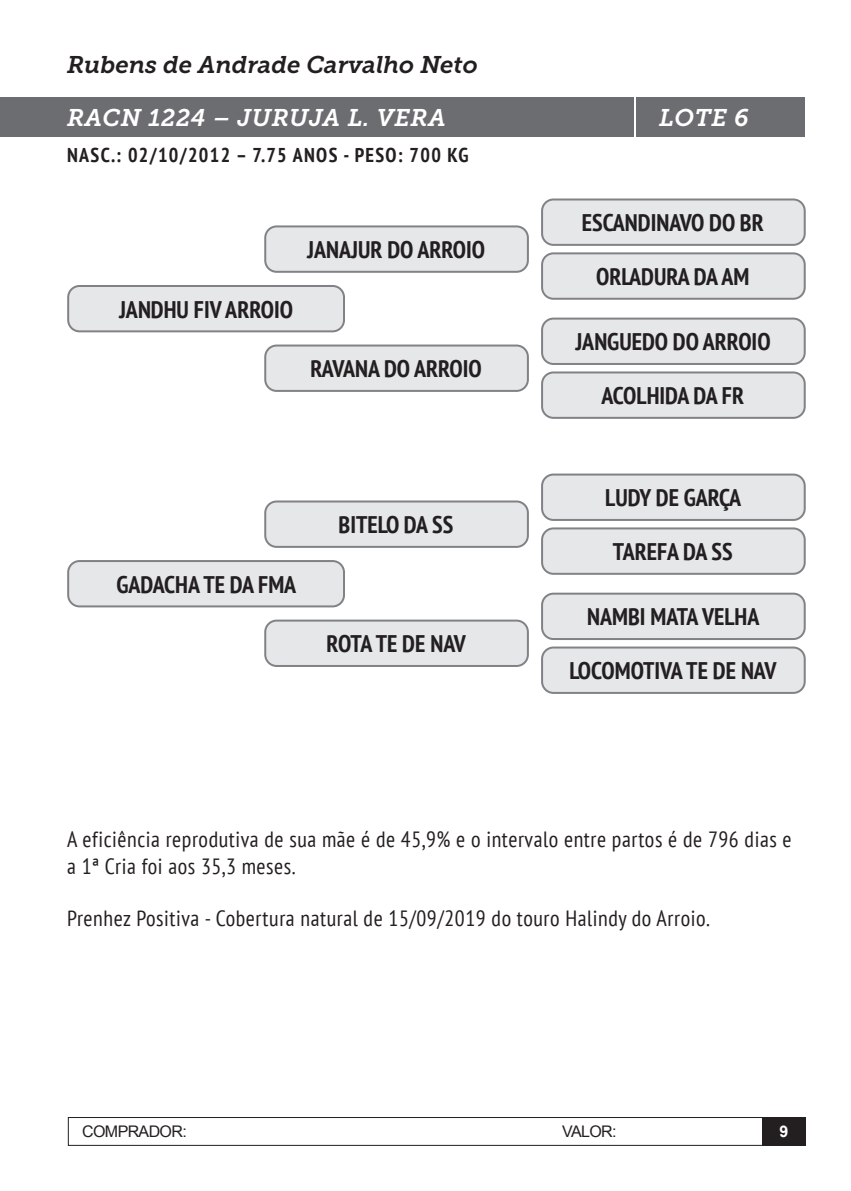
<style>
.page{position:relative;width:851px;height:1191px;background:#fff}
.page>*{position:absolute;margin:0;border:0;box-sizing:border-box;transform-origin:0 0}
.t1{font:700 condensed 24px "PT Sans";color:#231f20}
.t2{font:italic 24px "Museo Slab 700";color:#231f20}
.t3{font:italic 24px "Museo Slab 700";letter-spacing:.025em;color:#fff}
.t4{font:700 condensed 24px "PT Sans";letter-spacing:-.025em;color:#231f20}
.t5{font:condensed 22px/26.4px "PT Sans";letter-spacing:.025em;color:#231f20}
.t6{font:700 condensed 20px "PT Sans";letter-spacing:.065em;color:#231f20}
.t7{font:16px "Arial";letter-spacing:-.04em;color:#231f20}
.t8{font:700 16px "Arial";color:#fff}
</style>
<div class="page">
<div style="left:68px;top:1117px;width:737px;height:28px;border:1px solid #231f20"></div>
<div style="left:762px;top:1117px;width:43px;height:28px;background:#231f20"></div>
<div style="left:636px;top:97px;width:168px;height:40px;background:#6c6d70"></div>
<div style="left:0;top:97px;width:12px;height:40px;background:#6c6d70"></div>
<div style="left:5px;top:97px;width:628px;height:40px;background:#6c6d70"></div>
<div style="left:68px;top:286px;width:276px;height:45px;background:#e6e7e9;border-radius:11px"></div>
<div style="left:67px;top:285px;width:278px;height:47px;border:2px solid #808285;border-radius:11px"></div>
<div style="left:68px;top:561px;width:276px;height:45px;background:#e6e7e9;border-radius:11px"></div>
<div style="left:67px;top:560px;width:278px;height:47px;border:2px solid #808285;border-radius:11px"></div>
<div style="left:265px;top:226px;width:263px;height:46px;background:#e6e7e9;border-radius:11px"></div>
<div style="left:264px;top:225px;width:265px;height:48px;border:2px solid #808285;border-radius:11px"></div>
<div style="left:265px;top:501px;width:263px;height:46px;background:#e6e7e9;border-radius:11px"></div>
<div style="left:264px;top:500px;width:265px;height:48px;border:2px solid #808285;border-radius:11px"></div>
<div style="left:542px;top:199px;width:262px;height:46px;background:#e6e7e9;border-radius:11px"></div>
<div style="left:541px;top:198px;width:264px;height:48px;border:2px solid #808285;border-radius:11px"></div>
<div style="left:542px;top:474px;width:262px;height:46px;background:#e6e7e9;border-radius:11px"></div>
<div style="left:541px;top:473px;width:264px;height:48px;border:2px solid #808285;border-radius:11px"></div>
<div style="left:542px;top:318px;width:262px;height:46px;background:#e6e7e9;border-radius:11px"></div>
<div style="left:541px;top:317px;width:264px;height:48px;border:2px solid #808285;border-radius:11px"></div>
<div style="left:542px;top:593px;width:262px;height:46px;background:#e6e7e9;border-radius:11px"></div>
<div style="left:541px;top:592px;width:264px;height:48px;border:2px solid #808285;border-radius:11px"></div>
<div style="left:542px;top:253px;width:262px;height:46px;background:#e6e7e9;border-radius:11px"></div>
<div style="left:541px;top:252px;width:264px;height:48px;border:2px solid #808285;border-radius:11px"></div>
<div style="left:542px;top:528px;width:262px;height:46px;background:#e6e7e9;border-radius:11px"></div>
<div style="left:541px;top:527px;width:264px;height:48px;border:2px solid #808285;border-radius:11px"></div>
<div style="left:542px;top:372px;width:262px;height:46px;background:#e6e7e9;border-radius:11px"></div>
<div style="left:541px;top:371px;width:264px;height:48px;border:2px solid #808285;border-radius:11px"></div>
<div style="left:542px;top:647px;width:262px;height:46px;background:#e6e7e9;border-radius:11px"></div>
<div style="left:541px;top:646px;width:264px;height:48px;border:2px solid #808285;border-radius:11px"></div>
<div style="left:265px;top:345px;width:263px;height:46px;background:#e6e7e9;border-radius:11px"></div>
<div style="left:264px;top:344px;width:265px;height:48px;border:2px solid #808285;border-radius:11px"></div>
<div style="left:265px;top:620px;width:263px;height:46px;background:#e6e7e9;border-radius:11px"></div>
<div style="left:264px;top:619px;width:265px;height:48px;border:2px solid #808285;border-radius:11px"></div>
<p class="t2" style="left:67px;top:52px;width:412px">Rubens de Andrade Carvalho Neto</p>
<p class="t3" style="left:67px;top:104px;width:380px">RACN 1224 – JURUJA L. VERA</p>
<p class="t3" style="left:659px;top:104px;width:91px">LOTE 6</p>
<p class="t6" style="left:67px;top:141px;width:402px">NASC.: 02/10/2012 – 7.75 ANOS - PESO: 700 KG</p>
<p class="t1" style="left:307px;top:234px;width:179px">JANAJUR DO ARROIO</p>
<p class="t1" style="left:119px;top:293px;width:175px">JANDHU FIV ARROIO</p>
<p class="t1" style="left:310px;top:353px;width:173px">RAVANA DO ARROIO</p>
<p class="t1" style="left:116px;top:568px;width:181px">GADACHA TE DA FMA</p>
<p class="t1" style="left:338px;top:509px;width:116px">BITELO DA SS</p>
<p class="t4" style="left:326px;top:628px;width:141px">ROTA TE DE NAV</p>
<p class="t1" style="left:581px;top:207px;width:183px">ESCANDINAVO DO BR</p>
<p class="t1" style="left:596px;top:261px;width:154px">ORLADURA DA AM</p>
<p class="t1" style="left:575px;top:326px;width:197px">JANGUEDO DO ARROIO</p>
<p class="t1" style="left:601px;top:380px;width:144px">ACOLHIDA DA FR</p>
<p class="t1" style="left:605px;top:482px;width:138px">LUDY DE GARÇA</p>
<p class="t1" style="left:613px;top:536px;width:121px">TAREFA DA SS</p>
<p class="t1" style="left:587px;top:601px;width:174px">NAMBI MATA VELHA</p>
<p class="t1" style="left:569px;top:655px;width:208px">LOCOMOTIVA TE DE NAV</p>
<p class="t5" style="left:67px;top:825px;width:726px">A eficiência reprodutiva de sua mãe é de 45,9% e o intervalo entre partos é de 796 dias e a 1ª Cria foi aos 35,3 meses.</p>
<p class="t5" style="left:67px;top:905px;width:643px">Prenhez Positiva - Cobertura natural de 15/09/2019 do touro Halindy do Arroio.</p>
<p class="t7" style="left:82px;top:1121px;width:106px">COMPRADOR:</p>
<p class="t7" style="left:562px;top:1121px;width:56px">VALOR:</p>
<p class="t8" style="left:779px;top:1121px;width:10px">9</p>
</div>
